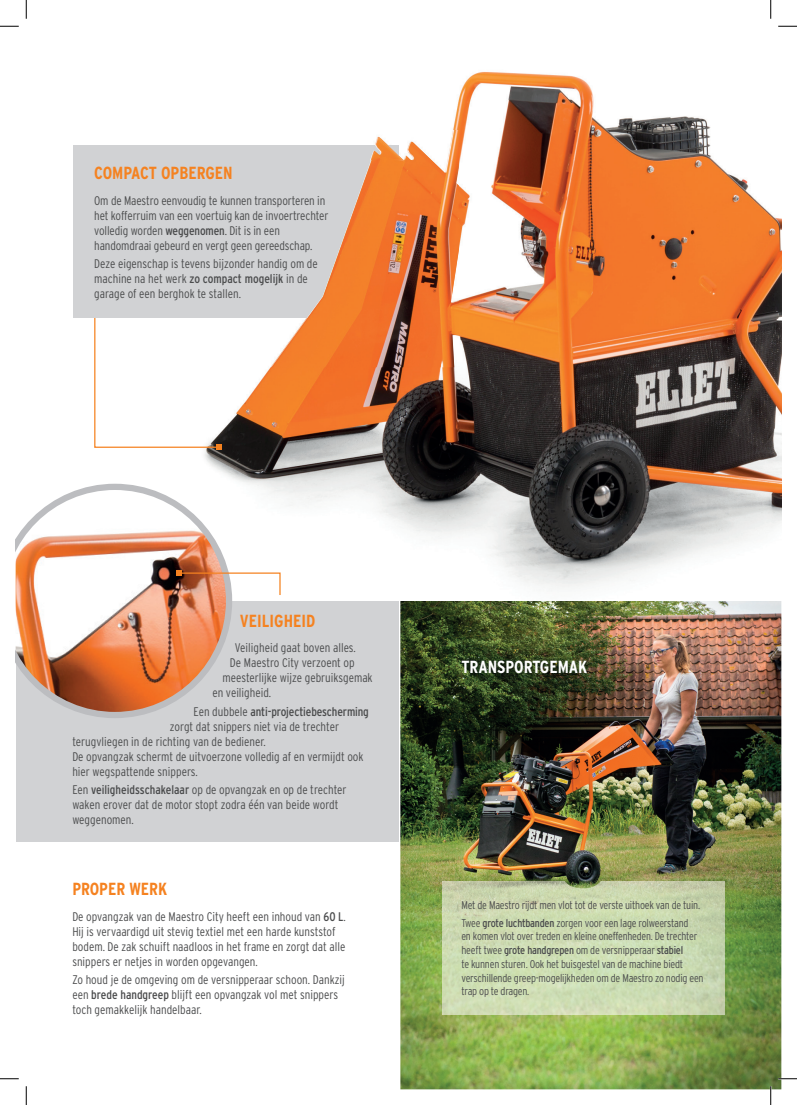
<style>
.page{position:relative;width:797px;height:1105px;background:#fff}
.page>*{position:absolute;margin:0;border:0;box-sizing:border-box;transform-origin:0 0}
.t1{font:700 condensed 17.5px "Interstate";color:#f58220}
.t2{font:700 condensed 17.5px "Interstate";color:#fff}
.t3{font:300 condensed 12.5px/15px "Interstate";color:#4b4c4d}
.t4{font:condensed 12.5px "Interstate";letter-spacing:-.01em;color:#4b4c4d}
.t5{font:300 condensed 11.25px/13.8px "Interstate";letter-spacing:-.02em;color:#4b4c4d}
.s1{font-weight:400}
.s2{font-weight:300}
</style>
<div class="page">
<img style="left:396px;top:601px;width:385px;height:488px">
<img style="left:442px;top:881px;width:282px;height:133px">
<div style="left:16px;top:595px;width:382px;height:246px;background:#d1d2d4"></div>
<img style="left:140px;top:16px;width:641px;height:584px">
<svg style="left:16px;top:484px;width:216px;height:234px"></svg>
<svg style="left:94px;top:318px;width:127px;height:132px"></svg>
<svg style="left:176px;top:571px;width:105px;height:25px"></svg>
<div style="left:73px;top:146px;width:325px;height:172px;background:#d1d2d4"></div>
<img style="left:271px;top:130px;width:188px;height:237px">
<img style="left:546px;top:848px;width:58px;height:40px">
<svg style="left:0;top:25px;width:19px;height:2px"></svg>
<svg style="left:778px;top:25px;width:19px;height:2px"></svg>
<svg style="left:0;top:1078px;width:19px;height:1px"></svg>
<svg style="left:778px;top:1078px;width:19px;height:1px"></svg>
<svg style="left:25px;top:0;width:2px;height:19px"></svg>
<svg style="left:25px;top:1086px;width:2px;height:19px"></svg>
<svg style="left:770px;top:0;width:1px;height:19px"></svg>
<svg style="left:770px;top:1086px;width:1px;height:19px"></svg>
<h1 class="t1" style="left:94px;top:162px;width:140px">COMPACT OPBERGEN</h1>
<p class="t3" style="left:94px;top:193px;width:236px">Om de Maestro eenvoudig te kunnen transporteren in het kofferruim van een voertuig kan de invoertrechter volledig worden <span class="s1">weggenomen</span>. Dit is in een handomdraai gebeurd en vergt geen gereedschap.</p>
<p class="t3" style="left:94px;top:256px;width:225px">Deze eigenschap is tevens bijzonder handig om de machine na het werk <span class="s1">zo compact mogelijk</span> in de garage of een berghok te stallen.</p>
<h1 class="t1" style="left:240px;top:610px;width:77px">VEILIGHEID</h1>
<p class="t3" style="left:235px;top:640px;width:122px">Veiligheid gaat boven alles.</p>
<p class="t3" style="left:230px;top:655px;width:126px">De Maestro City verzoent op</p>
<p class="t3" style="left:222px;top:670px;width:152px">meesterlijke wijze gebruiksgemak</p>
<p class="t3" style="left:212px;top:685px;width:60px">en veiligheid.</p>
<p class="t4" style="left:194px;top:704px;width:177px"><span class="s2">Een dubbele</span> anti-projectiebescherming</p>
<p class="t3" style="left:170px;top:719px;width:171px">zorgt dat snippers niet via de trechter</p>
<p class="t3" style="left:72px;top:734px;width:195px">terugvliegen in de richting van de bediener.</p>
<p class="t3" style="left:72px;top:749px;width:293px">De opvangzak schermt de uitvoerzone volledig af en vermijdt ook</p>
<p class="t3" style="left:72px;top:764px;width:127px">hier wegspattende snippers.</p>
<p class="t3" style="left:72px;top:782px;width:276px">Een <span class="s1">veiligheidsschakelaar</span> op de opvangzak en op de trechter waken erover dat de motor stopt zodra één van beide wordt weggenomen.</p>
<h1 class="t1" style="left:72px;top:878px;width:96px">PROPER WERK</h1>
<p class="t3" style="left:72px;top:909px;width:275px">De opvangzak van de Maestro City heeft een inhoud van <span class="s1">60 L</span>.<br>Hij is vervaardigd uit stevig textiel met een harde kunststof bodem. De zak schuift naadloos in het frame en zorgt dat alle snippers er netjes in worden opgevangen.</p>
<p class="t3" style="left:72px;top:972px;width:274px">Zo houd je de omgeving om de versnipperaar schoon. Dankzij een <span class="s1">brede handgreep</span> blijft een opvangzak vol met snippers toch gemakkelijk handelbaar.</p>
<h1 class="t2" style="left:461px;top:656px;width:127px">TRANSPORTGEMAK</h1>
<p class="t5" style="left:461px;top:896px;width:240px;line-height:17.2px">Met de Maestro rijdt men vlot tot de verste uithoek van de tuin.<br>Twee <span class="s1">grote luchtbanden</span> zorgen voor een lage rolweerstand</p>
<p class="t5" style="left:461px;top:929px;width:244px">en komen vlot over treden en kleine oneffenheden. De trechter heeft twee <span class="s1">grote handgrepen</span> om de versnipperaar <span class="s1">stabiel<br></span>te kunnen sturen. Ook het buisgestel van de machine biedt verschillende greep-mogelijkheden om de Maestro zo nodig een trap op te dragen.</p>
</div>
